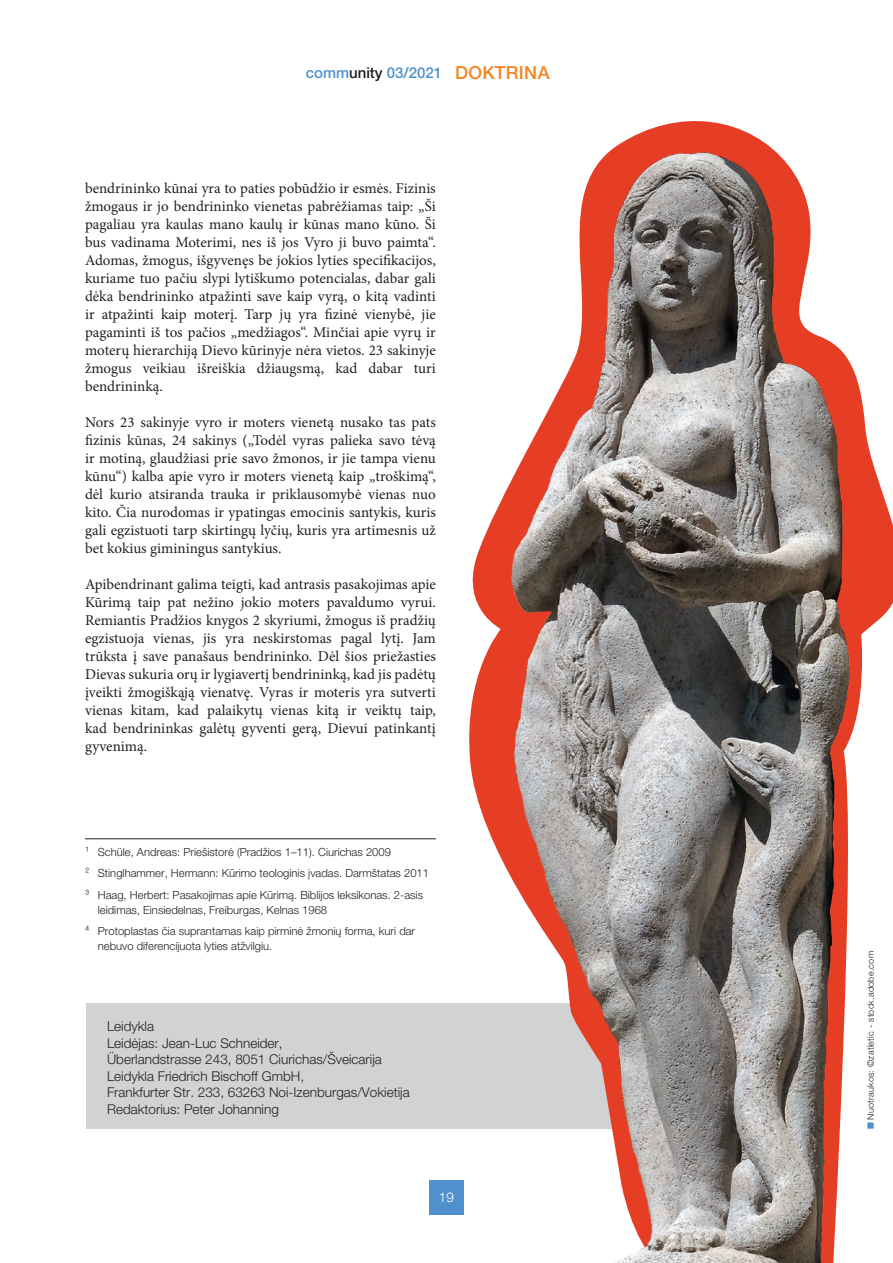
<style>
.page{position:relative;width:893px;height:1263px;background:#fff}
.page>*{position:absolute;margin:0;border:0;box-sizing:border-box;transform-origin:0 0}
.t1{font:15px/18px "Minion Pro";color:#231f20;text-align:justify}
.t2{font:500 15px "Helvetica Neue LTW1 G";color:#5090cc}
.t3{font:300 13.5px/16.5px "Helvetica Neue LTW1 G";color:#231f20}
.t4{font:300 13.5px "Helvetica Neue LTW1 G";color:#fff}
.t5{font:300 11.25px/21.3px "Helvetica Neue LTW1 G";color:#231f20}
.t6{font:300 9px "Helvetica Neue LTW1 G";letter-spacing:.025em;color:#231f20}
.s1{color:#231f20}
.s2{font-size:18px;color:#f58520}
.s3{color:#5090cc}
</style>
<div class="page">
<div style="left:429px;top:1180px;width:34px;height:34px;background:#5090cc"></div>
<div style="left:86px;top:1003px;width:721px;height:125px;background:#d1d2d4"></div>
<hr style="left:85px;top:838px;width:351px;height:1px;background:#231f20">
<svg style="left:461px;top:121px;width:432px;height:1094px"></svg>
<img style="left:486px;top:140px;width:406px;height:1123px">
<p class="t2" style="left:306px;top:63px;width:245px">comm<span class="s1">unity</span> 03/2021 <span class="s2">DOKTRINA</span></p>
<p class="t1" style="left:85px;top:179px;width:352px">bendrininko kūnai yra to paties pobūdžio ir esmės. Fizinis žmogaus ir jo bendrininko vienetas pabrėžiamas taip: „Ši pagaliau yra kaulas mano kaulų ir kūnas mano kūno. Ši bus vadinama Moterimi, nes iš jos Vyro ji buvo paimta“.<br>Adomas, žmogus, išgyvenęs be jokios lyties specifikacijos, kuriame tuo pačiu slypi lytiškumo potencialas, dabar gali dėka bendrininko atpažinti save kaip vyrą, o kitą vadinti ir atpažinti kaip moterį. Tarp jų yra fizinė vienybė, jie pagaminti iš tos pačios „medžiagos“. Minčiai apie vyrų ir moterų hierarchiją Dievo kūrinyje nėra vietos. 23 sakinyje žmogus veikiau išreiškia džiaugsmą, kad dabar turi bendrininką.</p>
<p class="t1" style="left:85px;top:413px;width:352px">Nors 23 sakinyje vyro ir moters vienetą nusako tas pats fizinis kūnas, 24 sakinys („Todėl vyras palieka savo tėvą ir motiną, glaudžiasi prie savo žmonos, ir jie tampa vienu kūnu“) kalba apie vyro ir moters vienetą kaip „troškimą“, dėl kurio atsiranda trauka ir priklausomybė vienas nuo kito. Čia nurodomas ir ypatingas emocinis santykis, kuris gali egzistuoti tarp skirtingų lyčių, kuris yra artimesnis už bet kokius giminingus santykius.</p>
<p class="t1" style="left:85px;top:575px;width:352px">Apibendrinant galima teigti, kad antrasis pasakojimas apie Kūrimą taip pat nežino jokio moters pavaldumo vyrui.<br>Remiantis Pradžios knygos 2 skyriumi, žmogus iš pradžių egzistuoja vienas, jis yra neskirstomas pagal lytį. Jam trūksta į save panašaus bendrininko. Dėl šios priežasties Dievas sukuria orų ir lygiavertį bendrininką, kad jis padėtų įveikti žmogiškąją vienatvę. Vyras ir moteris yra sutverti vienas kitam, kad palaikytų vienas kitą ir veiktų taip, kad bendrininkas galėtų gyventi gerą, Dievui patinkantį gyvenimą.</p>
<p class="t5" style="left:85px;top:841px;width:346px">¹ Schüle, Andreas: Priešistorė (Pradžios 1–11). Ciurichas 2009<br>² Stinglhammer, Hermann: Kūrimo teologinis įvadas. Darmštatas 2011<br>³ Haag, Herbert: Pasakojimas apie Kūrimą. Biblijos leksikonas. 2-asis</p>
<p class="t5" style="left:85px;top:899px;width:332px;text-indent:13px">leidimas, Einsiedelnas, Freiburgas, Kelnas 1968<br>⁴ Protoplastas čia suprantamas kaip pirminė žmonių forma, kuri dar</p>
<p class="t5" style="left:98px;top:935px;width:176px">nebuvo diferencijuota lyties atžvilgiu.</p>
<p class="t3" style="left:107px;top:1018px;width:304px">Leidykla<br>Leidėjas: Jean-Luc Schneider,<br>Überlandstrasse 243, 8051 Ciurichas/Šveicarija Leidykla Friedrich Bischoff GmbH,<br>Frankfurter Str. 233, 63263 Noi-Izenburgas/Vokietija Redaktorius: Peter Johanning</p>
<p class="t4" style="left:439px;top:1189px;width:17px">19</p>
<p class="t6" style="left:865px;top:1129px;width:180px;rotate:-90deg"><span class="s3">■</span> Nuotraukos: ©zatletic - stock.adobe.com</p>
</div>
